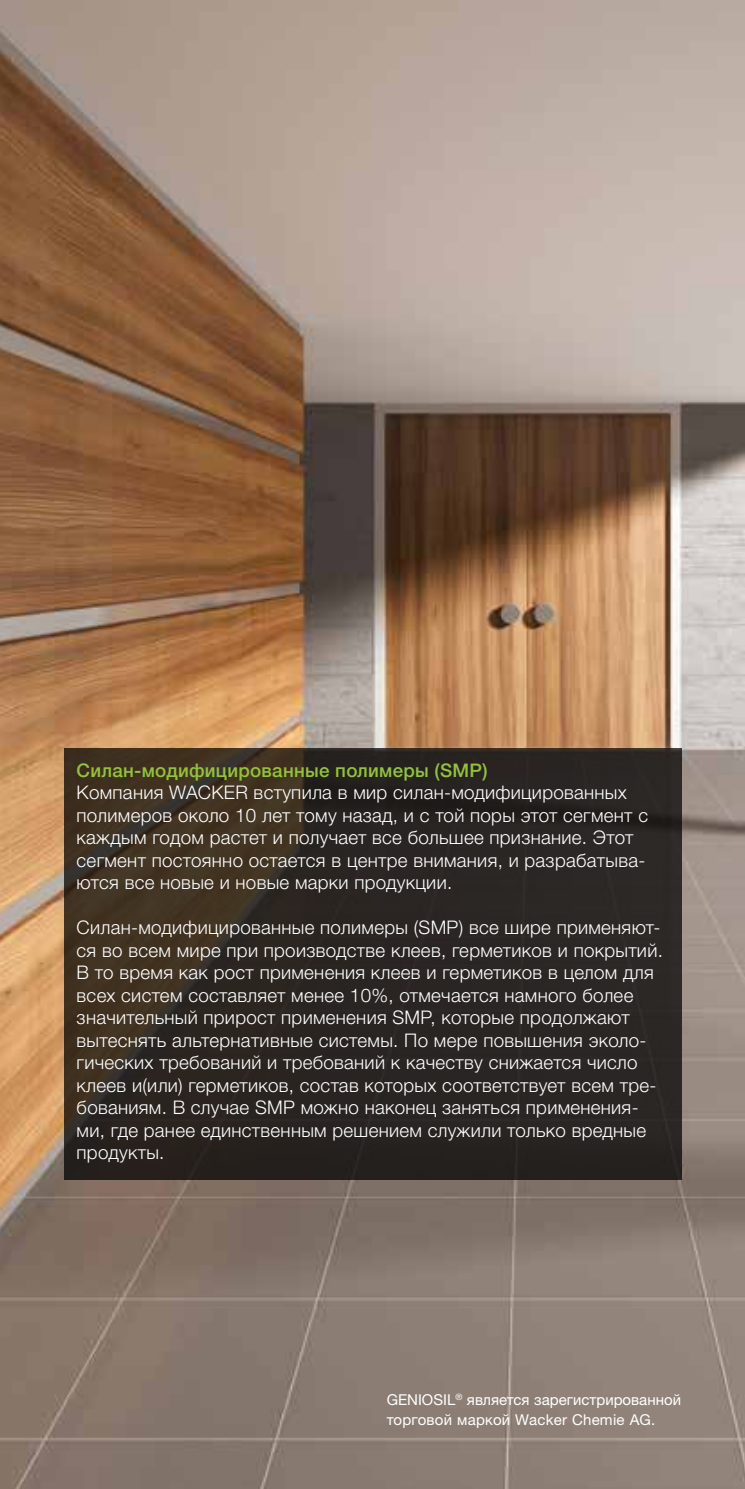
<style>
.page{position:relative;width:745px;height:1489px;background:#fff}
.page>*{position:absolute;margin:0;border:0;box-sizing:border-box;transform-origin:0 0}
.t1{font:18.75px/22.5px "Neue Helveticafor WACKER 45";letter-spacing:.015em;color:#fff}
.t2{font:18.75px "Neue Helveticafor WACKER 65";letter-spacing:.015em;color:#93c23b}
.t3{font:15px/20px "Neue Helveticafor WACKER 55";color:#fff}
</style>
<div class="page">
<img style="left:0;top:0;width:744px;height:1488px">
<svg style="left:64px;top:748px;width:616px;height:431px;background:#2e2721"></svg>
<p class="t2" style="left:77px;top:758px;width:412px">Силан-модифицированные полимеры (SMP)</p>
<p class="t1" style="left:77px;top:781px;width:572px">Компания WACKER вступила в мир силан-модифицированных полимеров около 10 лет тому назад, и с той поры этот сегмент с каждым годом растет и получает все большее признание. Этот сегмент постоянно остается в центре внимания, и разрабатыва&shy;ются все новые и новые марки продукции.</p>
<p class="t1" style="left:77px;top:916px;width:587px">Силан-модифицированные полимеры (SMP) все шире применяют&shy;ся во всем мире при производстве клеев, герметиков и покрытий.<br>В то время как рост применения клеев и герметиков в целом для всех систем составляет менее 10%, отмечается намного более значительный прирост применения SMP, которые продолжают вытеснять альтернативные системы. По мере повышения эколо&shy;гических требований и требований к качеству снижается число клеев и(или) герметиков, состав которых соответствует всем тре&shy;бованиям. В случае SMP можно наконец заняться применения&shy;ми, где ранее единственным решением служили только вредные продукты.</p>
<p class="t3" style="left:386px;top:1389px;width:296px">GENIOSIL<sup>®</sup> является зарегистрированной торговой маркой Wacker Chemie AG.</p>
</div>
